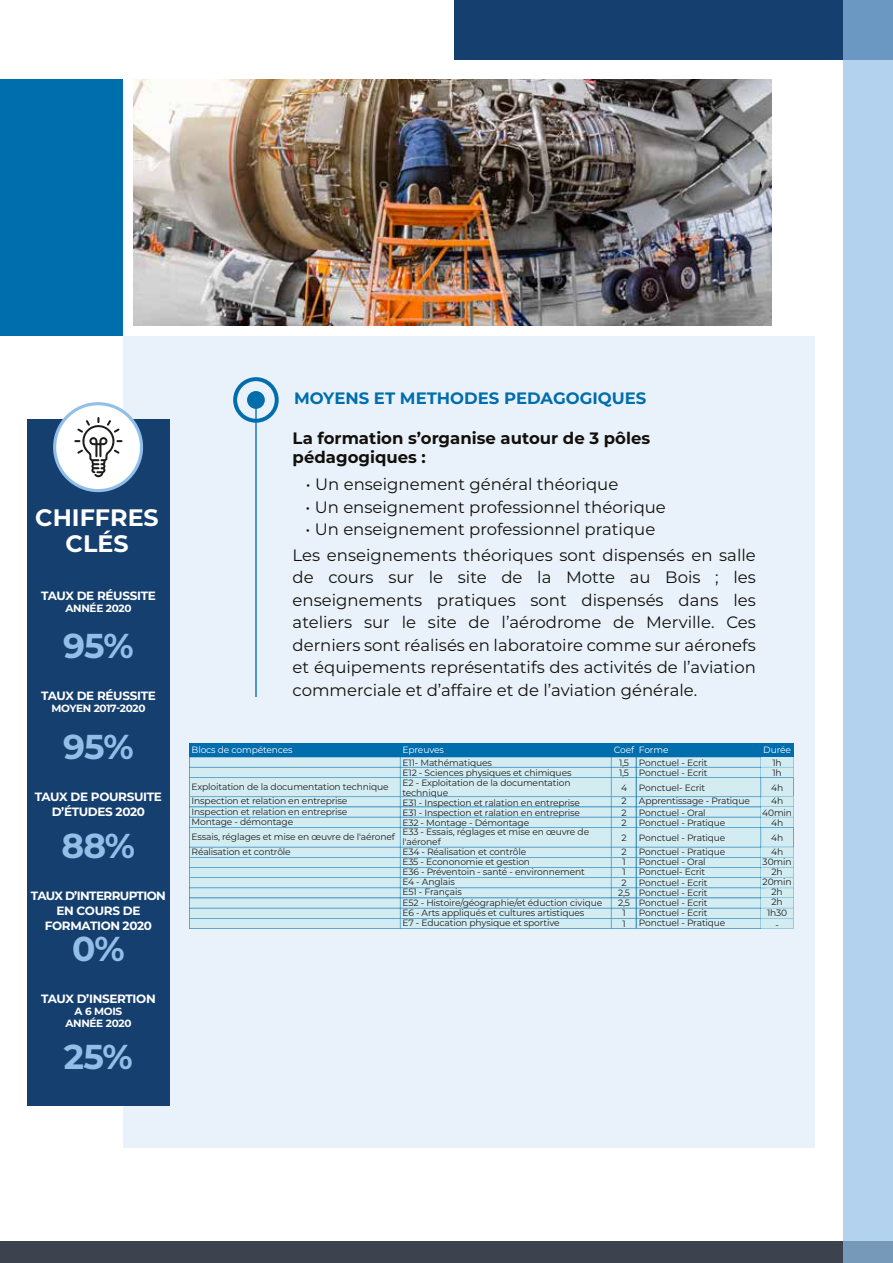
<style>
.page{position:relative;width:893px;height:1263px;background:#fff}
.page>*{position:absolute;margin:0;border:0;box-sizing:border-box;transform-origin:0 0}
.t1{font:700 34.5px "Montserrat";letter-spacing:-.025em;color:#91bfe8}
.t2{font:700 23.85px/26px "Montserrat";color:#fff;text-align:center}
.t3{font:16.5px/22.5px "Montserrat";color:#12100b}
.t4{font:700 16.5px/19.5px "Montserrat";color:#12100b}
.t5{font:700 16.5px "Montserrat";color:#006dad}
.t6{font:700 12px/15px "Montserrat";letter-spacing:-.025em;color:#fff;text-align:center}
.t7{font:700 10.5px/12px "Montserrat";letter-spacing:-.025em;color:#fff;text-align:center}
.t8{font:9.15px/10.1px "Montserrat";letter-spacing:-.015em;color:#1d1d1b}
.t9{font:9.15px "Montserrat";letter-spacing:-.015em;color:#fff}
</style>
<div class="page">
<div style="left:455px;top:0;width:438px;height:59px;background:#143f6f"></div>
<div style="left:123px;top:336px;width:691px;height:812px;background:#e9f2fa"></div>
<div style="left:0;top:80px;width:123px;height:256px;background:#006dad"></div>
<div style="left:0;top:1241px;width:893px;height:22px;background:#3c434e"></div>
<div style="left:843px;top:0;width:50px;height:1263px;background:#b2d2ee"></div>
<hr style="left:255px;top:397px;width:2px;height:300px;background:#4f95d1">
<svg style="left:233px;top:377px;width:46px;height:46px"></svg>
<div style="left:247px;top:391px;width:18px;height:18px;background:#006dad;border-radius:50%"></div>
<img style="left:134px;top:80px;width:637px;height:246px">
<div style="left:27px;top:419px;width:143px;height:686px;background:#143f6f"></div>
<div style="left:55px;top:404px;width:87px;height:87px;background:#fff;border-radius:50%"></div>
<div style="left:53px;top:402px;width:90px;height:90px;border:3px solid #91bfe8;border-radius:50%"></div>
<svg style="left:74px;top:417px;width:49px;height:60px"></svg>
<div style="left:189px;top:744px;width:212px;height:13px;background:#006dad"></div>
<div style="left:400px;top:744px;width:212px;height:13px;background:#006dad"></div>
<div style="left:611px;top:744px;width:25px;height:13px;background:#006dad"></div>
<div style="left:636px;top:744px;width:130px;height:13px;background:#006dad"></div>
<div style="left:761px;top:744px;width:33px;height:13px;background:#006dad"></div>
<svg style="left:189px;top:757px;width:605px;height:172px;background:#c6e4ee"></svg>
<h2 class="t2" style="left:35px;top:503px;width:125px">CHIFFRES<br>CLÉS</h2>
<h3 class="t6" style="left:41px;top:587px;width:116px">TAUX DE RÉUSSITE</h3>
<p class="t7" style="left:65px;top:601px;width:68px">ANNÉE 2020</p>
<h1 class="t1" style="left:63px;top:621px;width:72px">95%</h1>
<h3 class="t6" style="left:41px;top:688px;width:116px">TAUX DE RÉUSSITE</h3>
<p class="t7" style="left:51px;top:702px;width:96px">MOYEN 2017-2020</p>
<h1 class="t1" style="left:63px;top:721px;width:72px">95%</h1>
<h3 class="t6" style="left:35px;top:788px;width:129px">TAUX DE POURSUITE<br>D’ÉTUDES 2020</h3>
<h1 class="t1" style="left:62px;top:820px;width:75px">88%</h1>
<h3 class="t6" style="left:31px;top:887px;width:136px">TAUX D’INTERRUPTION<br>EN COURS DE<br>FORMATION 2020</h3>
<h1 class="t1" style="left:72px;top:924px;width:54px">0%</h1>
<h3 class="t6" style="left:41px;top:991px;width:116px">TAUX D’INSERTION</h3>
<p class="t7" style="left:65px;top:1005px;width:68px">A 6 MOIS<br>ANNÉE 2020</p>
<h1 class="t1" style="left:64px;top:1032px;width:70px">25%</h1>
<h3 class="t5" style="left:294px;top:386px;width:354px">MOYENS ET METHODES PEDAGOGIQUES</h3>
<h3 class="t4" style="left:293px;top:427px;width:359px">La formation s’organise autour de 3 pôles pédagogiques :</h3>
<h3 class="t3" style="left:306px;top:473px;width:314px">• Un enseignement général théorique</h3>
<h3 class="t3" style="left:306px;top:495px;width:362px">• Un enseignement professionnel théorique</h3>
<h3 class="t3" style="left:293px;top:516px;width:465px;line-height:25.5px;text-indent:13px">• Un enseignement professionnel pratique<br>Les enseignements théoriques sont dispensés en salle</h3>
<p class="t3" style="left:293px;top:566px;width:465px;text-align:justify">de cours sur le site de la Motte au Bois ; les enseignements pratiques sont dispensés dans les ateliers sur le site de l’aérodrome de Merville. Ces derniers sont réalisés en laboratoire comme sur aéronefs et équipements représentatifs des activités de l’aviation commerciale et d’affaire et de l’aviation générale.</p>
<p class="t9" style="left:192px;top:744px;width:103px">Blocs de compétences</p>
<p class="t8" style="left:192px;top:779px;width:199px;line-height:14.4px">Exploitation de la documentation technique<br>Inspection et relation en entreprise</p>
<p class="t8" style="left:192px;top:806px;width:157px">Inspection et relation en entreprise<br>Montage - démontage</p>
<p class="t8" style="left:192px;top:830px;width:205px;line-height:14.4px">Essais, réglages et mise en œuvre de l'aéronef<br>Réalisation et contrôle</p>
<p class="t9" style="left:402px;top:744px;width:43px">Epreuves</p>
<p class="t8" style="left:402px;top:757px;width:188px">E11- Mathématiques<br>E12 - Sciences physiques et chimiques<br>E2 - Exploitation de la documentation technique<br>E31 - Inspection et ralation en entreprise<br>E31 - Inspection et ralation en entreprise<br>E32 - Montage - Démontage<br>E33 - Essais, réglages et mise en œuvre de l'aéronef<br>E34 - Réalisation et contrôle<br>E35 - Econonomie et gestion<br>E36 - Préventoin - santé - environnement<br>E4 - Anglais<br>E51 - Français</p>
<p class="t8" style="left:402px;top:898px;width:201px">E52 - Histoire/géographie/et éduction civique<br>E6 - Arts appliqués et cultures artistiques<br>E7 - Education physique et sportive</p>
<p class="t9" style="left:614px;top:744px;width:22px">Coef</p>
<p class="t8" style="left:619px;top:757px;width:12px">1,5<br>1,5</p>
<p class="t8" style="left:621px;top:781px;width:8px;line-height:13.4px">4<br>2</p>
<p class="t8" style="left:621px;top:807px;width:7px">2<br>2</p>
<p class="t8" style="left:621px;top:830px;width:7px;line-height:14.4px">2<br>2</p>
<p class="t8" style="left:622px;top:857px;width:5px">1<br>1</p>
<p class="t8" style="left:618px;top:878px;width:14px;text-align:center">2<br>2,5<br>2,5<br>1<br>1</p>
<p class="t9" style="left:639px;top:744px;width:31px">Forme</p>
<p class="t8" style="left:639px;top:757px;width:70px">Ponctuel - Ecrit<br>Ponctuel - Ecrit</p>
<p class="t8" style="left:639px;top:781px;width:112px;line-height:13.4px">Ponctuel- Ecrit<br>Apprentissage - Pratique</p>
<p class="t8" style="left:639px;top:807px;width:88px">Ponctuel - Oral<br>Ponctuel - Pratique</p>
<p class="t8" style="left:639px;top:830px;width:88px;line-height:14.4px">Ponctuel - Pratique<br>Ponctuel - Pratique</p>
<p class="t8" style="left:639px;top:857px;width:68px">Ponctuel - Oral<br>Ponctuel- Ecrit</p>
<p class="t8" style="left:639px;top:878px;width:88px">Ponctuel - Ecrit<br>Ponctuel - Ecrit<br>Ponctuel - Ecrit<br>Ponctuel - Ecrit<br>Ponctuel - Pratique</p>
<p class="t9" style="left:763px;top:744px;width:29px">Durée</p>
<p class="t8" style="left:772px;top:757px;width:11px">1h<br>1h</p>
<p class="t8" style="left:771px;top:781px;width:14px;line-height:13.4px">4h<br>4h</p>
<p class="t8" style="left:762px;top:807px;width:31px;text-align:center">40min<br>4h</p>
<p class="t8" style="left:771px;top:830px;width:14px;line-height:14.4px">4h<br>4h</p>
<p class="t8" style="left:763px;top:857px;width:30px;text-align:center">30min<br>2h<br>20min<br>2h<br>2h</p>
<p class="t8" style="left:767px;top:907px;width:22px;line-height:11.1px;text-align:center">1h30 -</p>
</div>
